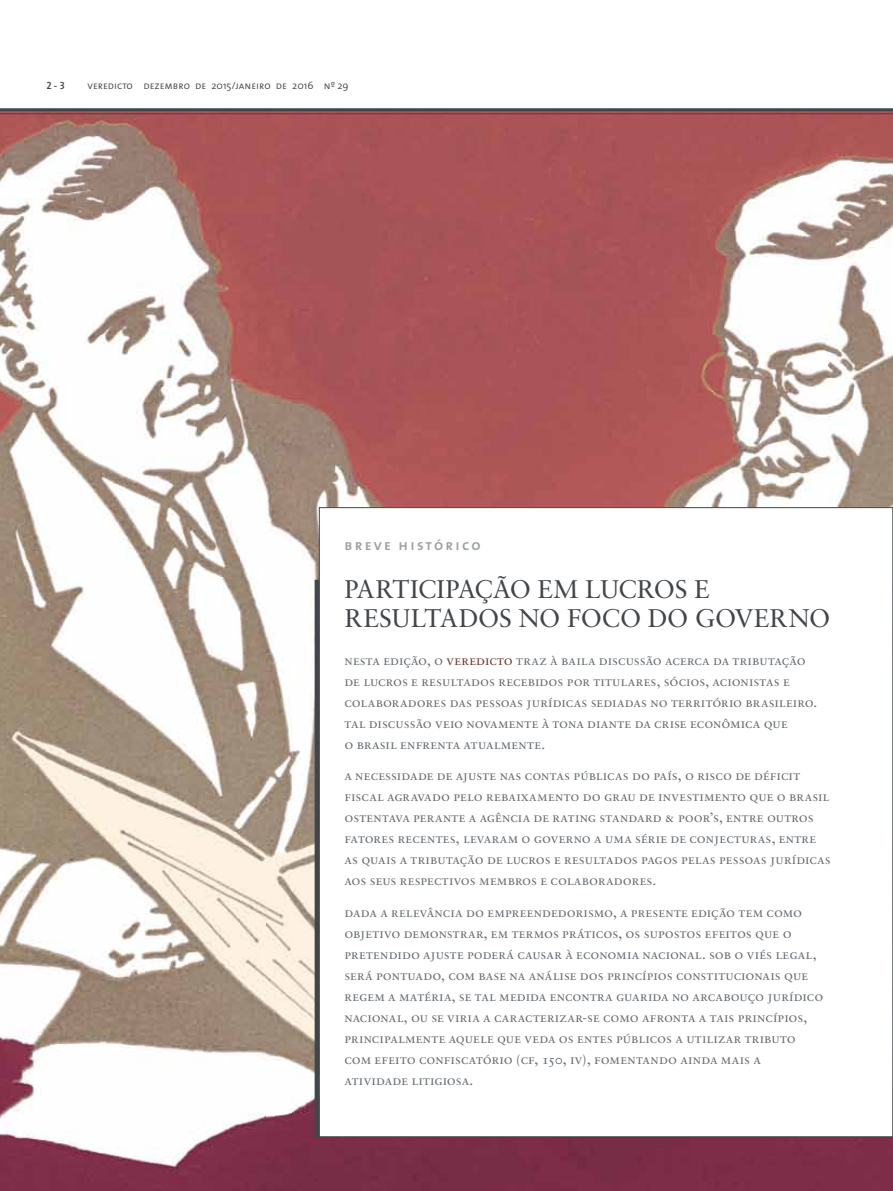
<style>
.page{position:relative;width:893px;height:1191px;background:#fff}
.page>*{position:absolute;margin:0;border:0;box-sizing:border-box;transform-origin:0 0}
.t1{font:25.5px "Sabon Roman SC";color:#42464a}
.t2{font:15px "The Mix Semi Bold Caps";letter-spacing:.15em;color:#9aa0a4}
.t3{font:13.5px/21px "Sabon Roman SC";letter-spacing:.005em;color:#656b70}
.t4{font:10.5px "The Mix Semi Light Caps";color:#42464a}
.t5{font:10.5px "The Mix Semi Bold Caps";color:#42464a}
.s1{font-family:"The Mix";font-weight:300}
.s2{color:#713628}
</style>
<div class="page">
<img style="left:0;top:112px;width:893px;height:1079px">
<div style="left:319px;top:507px;width:574px;height:630px;background:#fff;border:1px solid #42464a"></div>
<hr style="left:315px;top:580px;width:4px;height:557px;background:#42464a">
<hr style="left:0;top:108px;width:893px;height:3px;background:#42464a">
<hr style="left:0;top:113px;width:893px;height:1px;background:#42464a">
<p class="t5" style="left:46px;top:77px;width:20px">2 - 3</p>
<p class="t4" style="left:88px;top:77px;width:262px">veredicto dezembro de <span class="s1">2015</span>/janeiro de <span class="s1">2016</span> nº <span class="s1">29</span></p>
<p class="t2" style="left:344px;top:532px;width:138px">breve histórico</p>
<h1 class="t1" style="left:344px;top:574px;width:17px">PARTICIPAÇÃO</h1>
<h1 class="t1" style="left:537px;top:574px;width:66px">EM LUCROS</h1>
<h1 class="t1" style="left:694px;top:574px;width:16px">E</h1>
<h1 class="t1" style="left:344px;top:602px;width:18px">RESULTADOS</h1>
<h1 class="t1" style="left:518px;top:602px;width:68px">NO FOCO</h1>
<h1 class="t1" style="left:648px;top:602px;width:68px">DO GOVERNO</h1>
<p class="t3" style="left:344px;top:649px;width:474px">nesta edição, o <span class="s2">veredicto</span> traz à baila discussão acerca da tributação de lucros e resultados recebidos por titulares, sócios, acionistas e colaboradores das pessoas jurídicas sediadas no território brasileiro. tal discussão veio novamente à tona diante da crise econômica que<br>o brasil enfrenta atualmente.</p>
<p class="t3" style="left:344px;top:765px;width:488px">a necessidade de ajuste nas contas públicas do país, o risco de déficit fiscal agravado pelo rebaixamento do grau de investimento que o brasil ostentava perante a agência de rating standard &amp; poor’s, entre outros fatores recentes, levaram o governo a uma série de conjecturas, entre as quais a tributação de lucros e resultados pagos pelas pessoas jurídicas aos seus respectivos membros e colaboradores.</p>
<p class="t3" style="left:344px;top:901px;width:480px">dada a relevância do empreendedorismo, a presente edição tem como objetivo demonstrar, em termos práticos, os supostos efeitos que o pretendido ajuste poderá causar à economia nacional. sob o viés legal, será pontuado, com base na análise dos princípios constitucionais que regem a matéria, se tal medida encontra guarida no arcabouço jurídico nacional, ou se viria a caracterizar-se como afronta a tais princípios, principalmente aquele que veda os entes públicos a utilizar tributo com efeito confiscatório (cf, 150, iv), fomentando ainda mais a atividade litigiosa.</p>
</div>
